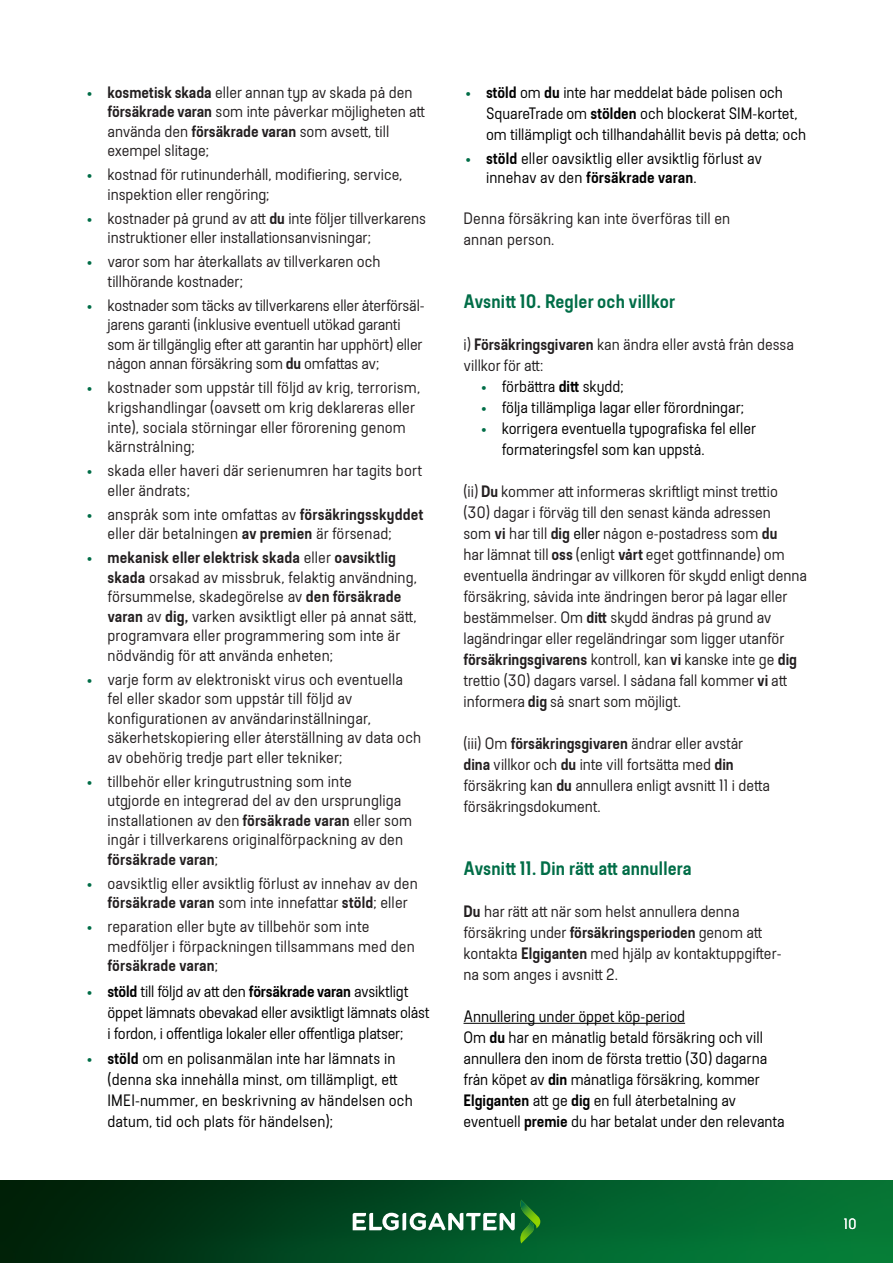
<style>
.page{position:relative;width:893px;height:1263px;background:#fff}
.page>*{position:absolute;margin:0;border:0;box-sizing:border-box;transform-origin:0 0}
.t1{font:600 19.5px "Elkjop Bodytext";letter-spacing:.01em;color:#006d47}
.t2{font:16.5px/19.5px "Elkjop Bodytext";color:#231f20}
.t3{font:16.5px/21px "Elkjop Bodytext";color:#000}
.t4{font:15px "Elkjop Bodytext";color:#fff}
.s1{color:#006d47}
.s2{font-weight:600}
.s3{color:#000}
</style>
<div class="page">
<img style="left:0;top:1180px;width:893px;height:83px">
<svg style="left:353px;top:1200px;width:187px;height:43px;background:#30734a"></svg>
<hr style="left:463px;top:1023px;width:222px;height:1px;background:#000">
<p class="t2" style="left:108px;top:83px;width:319px;text-indent:-21px"><span class="s1">•</span> <span class="s2">kosmetisk skada</span> eller annan typ av skada på den <span class="s2">försäkrade varan</span> som inte påverkar möjligheten att använda den <span class="s2">försäkrade varan</span> som avsett, till exempel slitage;</p>
<p class="t2" style="left:108px;top:165px;width:296px;text-indent:-21px"><span class="s1">•</span> kostnad för rutinunderhåll, modifiering, service, inspektion eller rengöring;</p>
<p class="t2" style="left:108px;top:209px;width:320px;text-indent:-21px"><span class="s1">•</span> kostnader på grund av att <span class="s2">du</span> inte följer tillverkarens instruktioner eller installationsanvisningar;</p>
<p class="t2" style="left:108px;top:252px;width:274px;text-indent:-21px"><span class="s1">•</span> varor som har återkallats av tillverkaren och tillhörande kostnader;</p>
<p class="t2" style="left:108px;top:296px;width:318px;text-indent:-21px"><span class="s1">•</span> kostnader som täcks av tillverkarens eller återförsäl&shy;jarens garanti (inklusive eventuell utökad garanti som är tillgänglig efter att garantin har upphört) eller någon annan försäkring som <span class="s2">du</span> omfattas av;</p>
<p class="t2" style="left:108px;top:378px;width:314px;text-indent:-21px"><span class="s1">•</span> kostnader som uppstår till följd av krig, terrorism, krigshandlingar (oavsett om krig deklareras eller inte), sociala störningar eller förorening genom kärnstrålning;</p>
<p class="t2" style="left:108px;top:461px;width:316px;text-indent:-21px"><span class="s1">•</span> skada eller haveri där serienumren har tagits bort eller ändrats;</p>
<p class="t2" style="left:108px;top:504px;width:317px;text-indent:-21px"><span class="s1">•</span> anspråk som inte omfattas av <span class="s2">försäkringsskyddet </span>eller där betalningen <span class="s2">av premien</span> är försenad;</p>
<p class="t2" style="left:108px;top:548px;width:311px;text-indent:-21px"><span class="s1">•</span> <span class="s2">mekanisk eller elektrisk skada</span> eller <span class="s2">oavsiktlig skada</span> orsakad av missbruk, felaktig användning, försummelse, skadegörelse av <span class="s2">den försäkrade varan</span> av <span class="s2">dig,</span> varken avsiktligt eller på annat sätt, programvara eller programmering som inte är nödvändig för att använda enheten;</p>
<p class="t2" style="left:108px;top:669px;width:315px;text-indent:-21px"><span class="s1">•</span> varje form av elektroniskt virus och eventuella fel eller skador som uppstår till följd av konfigurationen av användarinställningar, säkerhetskopiering eller återställning av data och av obehörig tredje part eller tekniker;</p>
<p class="t2" style="left:108px;top:771px;width:306px;text-indent:-21px"><span class="s1">•</span> tillbehör eller kringutrustning som inte<br>utgjorde en integrerad del av den ursprungliga installationen av den <span class="s2">försäkrade varan</span> eller som ingår i tillverkarens originalförpackning av den <span class="s2">försäkrade varan</span>;</p>
<p class="t2" style="left:108px;top:873px;width:312px;text-indent:-21px"><span class="s1">•</span> oavsiktlig eller avsiktlig förlust av innehav av den <span class="s2">försäkrade varan</span> som inte innefattar <span class="s2">stöld</span>; eller</p>
<p class="t2" style="left:108px;top:917px;width:309px;text-indent:-21px"><span class="s1">•</span> reparation eller byte av tillbehör som inte medföljer i förpackningen tillsammans med den <span class="s2">försäkrade varan</span>;</p>
<p class="t3" style="left:108px;top:981px;width:323px;text-indent:-21px"><span class="s1">•</span> <span class="s2">stöld</span> till följd av att den <span class="s2">försäkrade varan</span> avsiktligt öppet lämnats obevakad eller avsiktligt lämnats olåst i fordon, i offentliga lokaler eller offentliga platser;</p>
<p class="t3" style="left:108px;top:1048px;width:307px;text-indent:-21px"><span class="s1">•</span> <span class="s2">stöld</span> om en polisanmälan inte har lämnats in (denna ska innehålla minst, om tillämpligt, ett IMEI-nummer, en beskrivning av händelsen och datum, tid och plats för händelsen);</p>
<p class="t3" style="left:486px;top:82px;width:322px;text-indent:-21px"><span class="s1">•</span> <span class="s2">stöld</span> om <span class="s2">du</span> inte har meddelat både polisen och<br>SquareTrade om <span class="s2">stölden</span> och blockerat SIM-kortet, om tillämpligt och tillhandahållit bevis på detta; och</p>
<p class="t3" style="left:486px;top:148px;width:278px;line-height:19.5px;text-indent:-21px"><span class="s1">•</span> <span class="s2">stöld</span> eller oavsiktlig eller avsiktlig förlust av innehav av den <span class="s2">försäkrade varan</span>.</p>
<p class="t2" style="left:463px;top:208px;width:268px;line-height:21px">Denna försäkring kan inte överföras till en annan person.</p>
<p class="t1" style="left:463px;top:290px;width:213px">Avsnitt 10. Regler och villkor</p>
<p class="t2" style="left:463px;top:334px;width:332px;line-height:21px">i) <span class="s2">Försäkringsgivaren</span> kan ändra eller avstå från dessa villkor för att:</p>
<p class="t3" style="left:480px;top:376px;width:145px"><span class="s1">•</span> förbättra <span class="s2">ditt</span> skydd;</p>
<p class="t3" style="left:480px;top:397px;width:265px"><span class="s1">•</span> följa tillämpliga lagar eller förordningar;</p>
<p class="t3" style="left:502px;top:418px;width:256px;text-indent:-21px"><span class="s1">•</span> korrigera eventuella typografiska fel eller formateringsfel som kan uppstå.</p>
<p class="t2" style="left:463px;top:481px;width:345px;line-height:21px">(ii) <span class="s2">Du</span> kommer att informeras skriftligt minst trettio (30) dagar i förväg till den senast kända adressen<br>som <span class="s2">vi</span> har till <span class="s2">dig</span> <span class="s3">eller</span> någon e-postadress som <span class="s2">du<br></span>har lämnat till <span class="s2">oss</span> (enligt <span class="s2">vårt</span> eget gottfinnande) om eventuella ändringar av villkoren för skydd enligt denna försäkring, såvida inte ändringen beror på lagar eller bestämmelser. Om <span class="s2">ditt</span> skydd ändras på grund av lagändringar eller regeländringar som ligger utanför <span class="s2">försäkringsgivarens</span> kontroll, kan <span class="s2">vi</span> kanske inte ge <span class="s2">dig </span>trettio (30) dagars varsel. I sådana fall kommer <span class="s2">vi</span> att informera <span class="s2">dig</span> så snart som möjligt.</p>
<p class="t2" style="left:463px;top:733px;width:308px;line-height:21px">(iii) Om <span class="s2">försäkringsgivaren</span> ändrar eller avstår <span class="s2">dina</span> villkor och <span class="s2">du</span> inte vill fortsätta med <span class="s2">din </span>försäkring kan <span class="s2">du</span> annullera enligt avsnitt 11 i detta försäkringsdokument.</p>
<p class="t1" style="left:463px;top:857px;width:230px">Avsnitt 11. Din rätt att annullera</p>
<p class="t2" style="left:463px;top:901px;width:320px;line-height:21px"><span class="s2">Du</span> har rätt att när som helst annullera denna försäkring under <span class="s2">försäkringsperioden</span> genom att kontakta <span class="s2">Elgiganten</span> med hjälp av kontaktuppgifter&shy;na som anges i avsnitt 2.</p>
<p class="t3" style="left:463px;top:1006px;width:323px">Annullering under öppet köp-period<br>Om <span class="s2">du</span> har en månatlig betald försäkring och vill annullera den inom de första trettio (30) dagarna från köpet av <span class="s2">din</span> månatliga försäkring, kommer <span class="s2">Elgiganten</span> att ge <span class="s2">dig</span> en full återbetalning av eventuell <span class="s2">premie</span> du har betalat under den relevanta</p>
<p class="t4" style="left:844px;top:1216px;width:14px">10</p>
</div>
